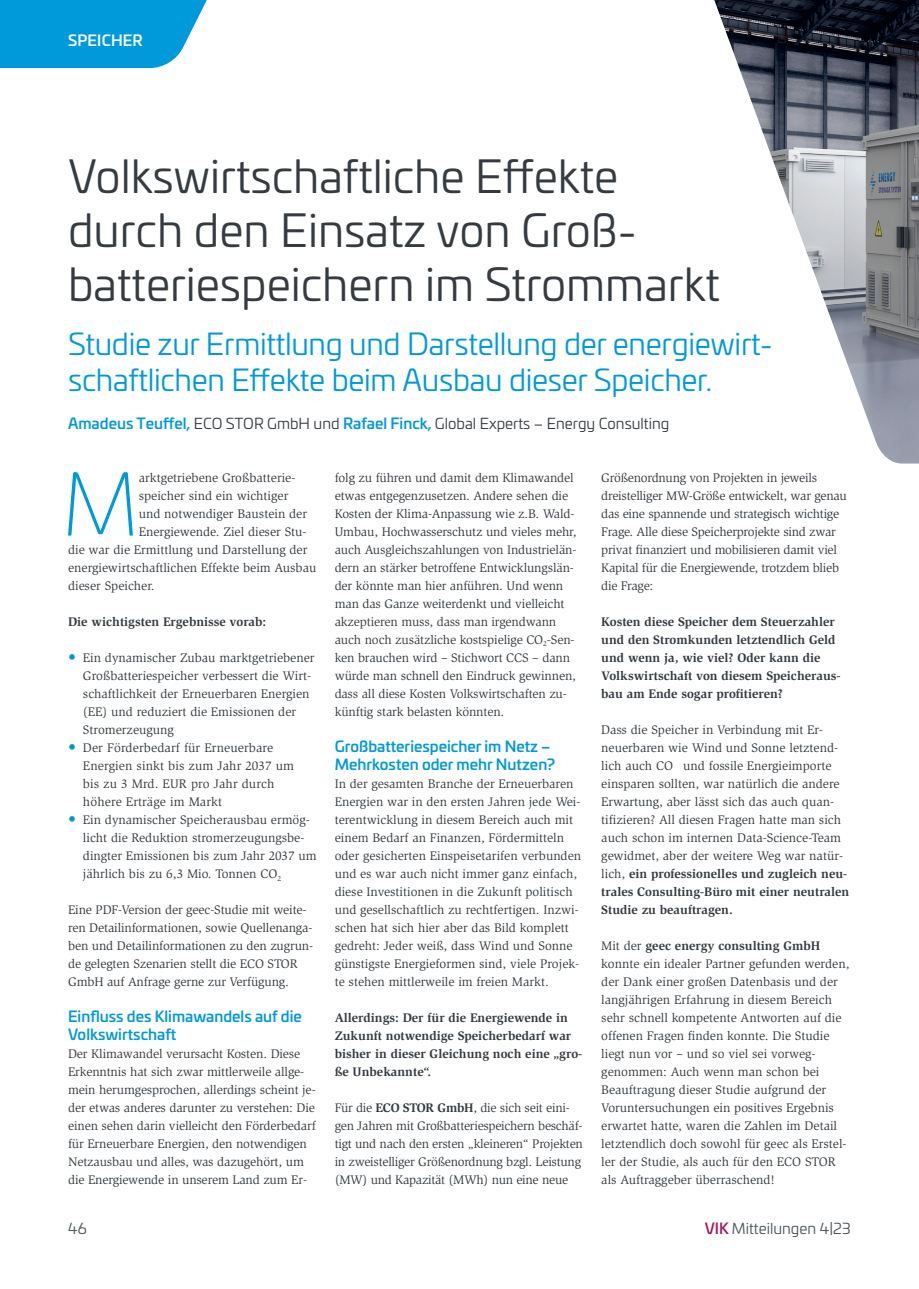
<style>
.page{position:relative;width:919px;height:1289px;background:#fff}
.page>*{position:absolute;margin:0;border:0;box-sizing:border-box;transform-origin:0 0}
.t1{font:200 86.1px "Univia Pro";color:#0099da}
.t2{font:45px/54px "Univia Pro";color:#353b40}
.t3{font:30px/36px "Univia Pro";letter-spacing:-.01em;color:#0099da}
.t4{font:500 15px/18px "Univia Pro";color:#0099da}
.t5{font:15px "Univia Pro";color:#353b40}
.t6{font:15px "Univia Pro";color:#4d545a}
.t7{font:500 15px "Univia Pro";letter-spacing:.01em;color:#fff}
.t8{font:12.75px/18px "Slimbach Std";color:#353b40}
.t9{font:12.75px/18px "Slimbach Std";letter-spacing:-.02em;color:#353b40}
.t10{font:700 12.75px/18px "Slimbach Std";color:#353b40}
.s1{font-weight:500;color:#0099da}
.s2{font-family:"Arial";font-size:22.5px;color:#0099da}
.s3{font-weight:700}
.s4{font-weight:500;color:#9e1e64}
</style>
<div class="page">
<img style="left:714px;top:0;width:204px;height:463px">
<svg style="left:0;top:0;width:207px;height:68px;background:#15a1dd"></svg>
<p class="t7" style="left:68px;top:29px;width:76px">SPEICHER</p>
<h2 class="t2" style="left:68px;top:148px;width:653px">Volkswirtschaftliche Effekte durch den Einsatz von Groß&shy;batteriespeichern im Strommarkt</h2>
<h3 class="t3" style="left:68px;top:324px;width:706px">Studie zur Ermittlung und Darstellung der energiewirt&shy;schaftlichen Effekte beim Ausbau dieser Speicher.</h3>
<p class="t5" style="left:68px;top:412px;width:602px"><span class="s1">Amadeus Teuffel,</span> ECO STOR GmbH und <span class="s1">Rafael Finck,</span> Global Experts – Energy Consulting</p>
<h1 class="t1" style="left:62px;top:443px;width:78px">M</h1>
<p class="t8" style="left:139px;top:468px;width:158px">arktgetriebene Großbatterie-</p>
<p class="t8" style="left:139px;top:486px;width:151px">speicher sind ein wichtiger</p>
<p class="t8" style="left:139px;top:504px;width:170px">und notwendiger Baustein der</p>
<p class="t8" style="left:139px;top:522px;width:169px">Energiewende. Ziel dieser Stu-</p>
<p class="t8" style="left:68px;top:540px;width:241px">die war die Ermittlung und Darstellung der</p>
<p class="t8" style="left:68px;top:558px;width:250px">energiewirtschaftlichen Effekte beim Ausbau</p>
<p class="t8" style="left:68px;top:576px;width:88px">dieser Speicher.</p>
<p class="t10" style="left:68px;top:612px;width:200px">Die wichtigsten Ergebnisse vorab:</p>
<p class="t8" style="left:83px;top:648px;width:233px;text-indent:-15px"><span class="s2">•</span> Ein dynamischer Zubau marktgetriebener Großbatteriespeicher verbessert die Wirt&shy;schaftlichkeit der Erneuerbaren Energien (EE) und reduziert die Emissionen der Stromerzeugung</p>
<p class="t8" style="left:83px;top:738px;width:213px;text-indent:-15px"><span class="s2">•</span> Der Förderbedarf für Erneuerbare<br>Energien sinkt bis zum Jahr 2037 um bis zu 3 Mrd. EUR pro Jahr durch höhere Erträge im Markt</p>
<p class="t8" style="left:83px;top:810px;width:235px;text-indent:-15px"><span class="s2">•</span> Ein dynamischer Speicherausbau ermög&shy;licht die Reduktion stromerzeugungsbe&shy;dingter Emissionen bis zum Jahr 2037 um jährlich bis zu 6,3 Mio. Tonnen CO<sub>2</sub></p>
<p class="t8" style="left:68px;top:900px;width:246px">Eine PDF-Version der geec-Studie mit weite&shy;ren Detailinformationen, sowie Quellenanga&shy;ben und Detailinformationen zu den zugrun&shy;de gelegten Szenarien stellt die ECO STOR GmbH auf Anfrage gerne zur Verfügung.</p>
<p class="t4" style="left:68px;top:1006px;width:235px">Einfluss des Klimawandels auf die<br>Volkswirtschaft</p>
<p class="t8" style="left:68px;top:1044px;width:249px">Der Klimawandel verursacht Kosten. Diese Erkenntnis hat sich zwar mittlerweile allge&shy;mein herumgesprochen, allerdings scheint je&shy;der etwas anderes darunter zu verstehen: Die einen sehen darin vielleicht den Förderbedarf für Erneuerbare Energien, den notwendigen Netzausbau und alles, was dazugehört, um die Energiewende in unserem Land zum Er-</p>
<p class="t8" style="left:334px;top:468px;width:243px">folg zu führen und damit dem Klimawandel etwas entgegenzusetzen. Andere sehen die Kosten der Klima-Anpassung wie z.B. Wald-Umbau, Hochwasserschutz und vieles mehr, auch Ausgleichszahlungen von Industrielän&shy;dern an stärker betroffene Entwicklungslän&shy;der könnte man hier anführen. Und wenn man das Ganze weiterdenkt und vielleicht akzeptieren muss, dass man irgendwann auch noch zusätzliche kostspielige CO<sub>2</sub>-Sen&shy;ken brauchen wird – Stichwort CCS – dann würde man schnell den Eindruck gewinnen, dass all diese Kosten Volkswirtschaften zu&shy;künftig stark belasten könnten.</p>
<p class="t4" style="left:334px;top:736px;width:222px">Großbatteriespeicher im Netz –<br>Mehrkosten oder mehr Nutzen?</p>
<p class="t8" style="left:334px;top:774px;width:248px">In der gesamten Branche der Erneuerbaren Energien war in den ersten Jahren jede Wei&shy;terentwicklung in diesem Bereich auch mit einem Bedarf an Finanzen, Fördermitteln oder gesicherten Einspeisetarifen verbunden und es war auch nicht immer ganz einfach, diese Investitionen in die Zukunft politisch und gesellschaftlich zu rechtfertigen. Inzwi&shy;schen hat sich hier aber das Bild komplett gedreht: Jeder weiß, dass Wind und Sonne günstigste Energieformen sind, viele Projek&shy;te stehen mittlerweile im freien Markt.</p>
<p class="t10" style="left:334px;top:1008px;width:249px">Allerdings: Der für die Energiewende in Zukunft notwendige Speicherbedarf war bisher in dieser Gleichung noch eine „gro&shy;ße Unbekannte“.</p>
<p class="t9" style="left:334px;top:1098px;width:250px">Für die <span class="s3">ECO STOR GmbH</span>, die sich seit eini&shy;gen Jahren mit Großbatteriespeichern beschäf&shy;tigt und nach den ersten „kleineren“ Projekten in zweistelliger Größenordnung bzgl. Leistung (MW) und Kapazität (MWh) nun eine neue</p>
<p class="t9" style="left:601px;top:468px;width:247px">Größenordnung von Projekten in jeweils dreistelliger MW-Größe entwickelt, war genau das eine spannende und strategisch wichtige Frage. Alle diese Speicherprojekte sind zwar privat finanziert und mobilisieren damit viel Kapital für die Energiewende, trotzdem blieb die Frage:</p>
<p class="t10" style="left:601px;top:612px;width:241px">Kosten diese Speicher dem Steuerzahler und den Stromkunden letztendlich Geld und wenn ja, wie viel? Oder kann die Volkswirtschaft von diesem Speicheraus&shy;bau am Ende sogar profitieren?</p>
<p class="t8" style="left:601px;top:720px;width:249px">Dass die Speicher in Verbindung mit Er&shy;neuerbaren wie Wind und Sonne letztend&shy;lich auch CO₂ und fossile Energieimporte einsparen sollten, war natürlich die andere Erwartung, aber lässt sich das auch quan&shy;tifizieren? All diesen Fragen hatte man sich auch schon im internen Data-Science-Team gewidmet, aber der weitere Weg war natür&shy;lich, <span class="s3">ein professionelles und zugleich neu&shy;trales Consulting-Büro mit einer neutralen Studie zu beauftragen.</span></p>
<p class="t8" style="left:601px;top:936px;width:249px">Mit der <span class="s3">geec energy consulting GmbH </span>konnte ein idealer Partner gefunden werden, der Dank einer großen Datenbasis und der langjährigen Erfahrung in diesem Bereich sehr schnell kompetente Antworten auf die offenen Fragen finden konnte. Die Studie liegt nun vor – und so viel sei vorweg&shy;genommen: Auch wenn man schon bei Beauftragung dieser Studie aufgrund der Voruntersuchungen ein positives Ergebnis erwartet hatte, waren die Zahlen im Detail letztendlich doch sowohl für geec als Erstel&shy;ler der Studie, als auch für den ECO STOR als Auftraggeber überraschend!</p>
<p class="t6" style="left:68px;top:1217px;width:20px">46</p>
<p class="t6" style="left:704px;top:1217px;width:148px"><span class="s4">VIK</span> Mitteilungen 4|23</p>
</div>
